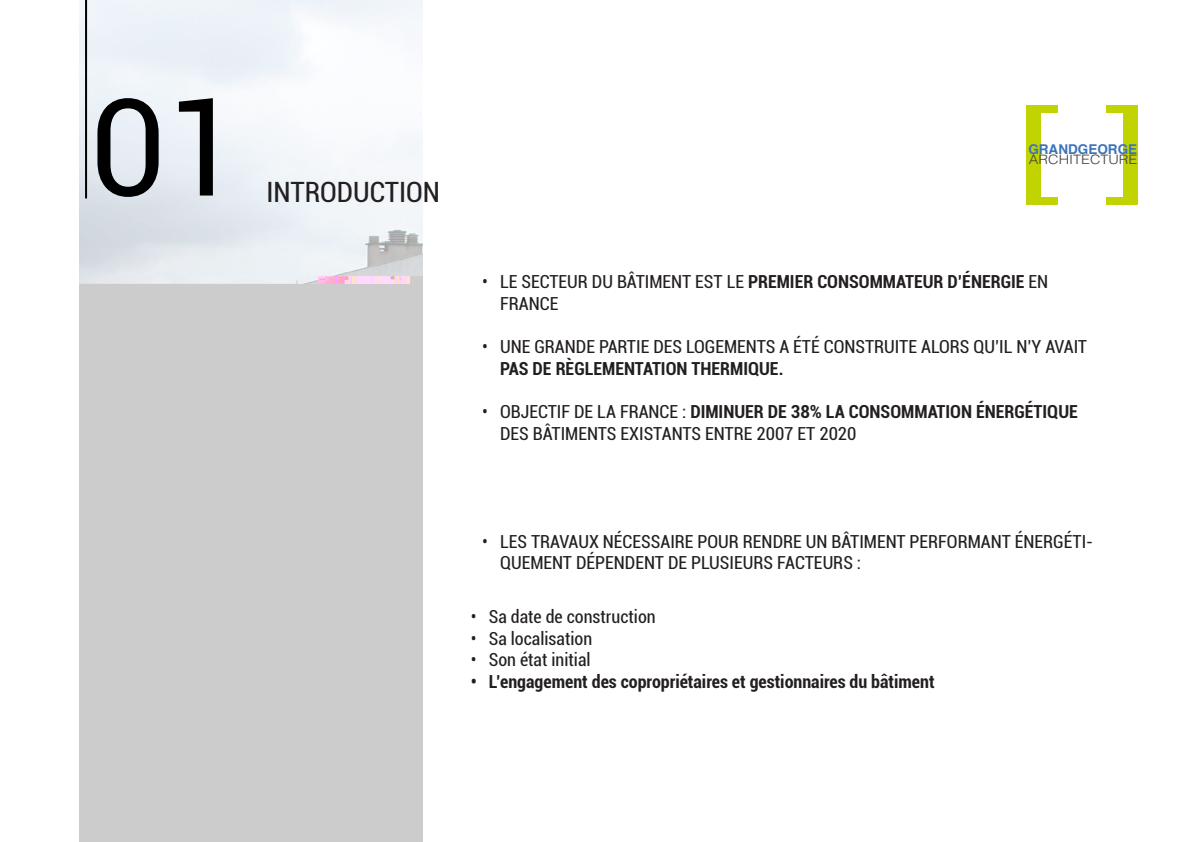
<style>
.page{position:relative;width:1191px;height:842px;background:#fff}
.page>*{position:absolute;margin:0;border:0;box-sizing:border-box;transform-origin:0 0}
.t1{font:135px "Roboto";color:#000}
.t2{font:condensed 28px "Roboto";color:#231f20}
.t3{font:condensed 18px/21.6px "Roboto";color:#231f20}
.t4{font:700 condensed 18px "Roboto";color:#231f20}
.t5{font:700 13.5px "Helvetica";color:#3a74ba}
.t6{font:300 13px "Helvetica";color:#414141;scale:1.11 1}
.s1{font-weight:700}
</style>
<div class="page">
<hr style="left:85px;top:0;width:2px;height:198px;background:#000">
<div style="left:1106px;top:105px;width:32px;height:7px;background:#c1d300"></div>
<div style="left:1123px;top:112px;width:15px;height:85px;background:#c1d300"></div>
<div style="left:1106px;top:197px;width:32px;height:8px;background:#c1d300"></div>
<div style="left:1026px;top:105px;width:32px;height:7px;background:#c1d300"></div>
<div style="left:1026px;top:112px;width:15px;height:85px;background:#c1d300"></div>
<div style="left:1026px;top:197px;width:32px;height:8px;background:#c1d300"></div>
<h1 class="t1" style="left:90px;top:53px;width:154px">01</h1>
<h2 class="t2" style="left:266px;top:173px;width:175px">INTRODUCTION</h2>
<p class="t5" style="left:1028px;top:138px;width:110px">GRANDGEORGE</p>
<p class="t6" style="left:1029px;top:148px;width:99px">ARCHITECTURE</p>
<p class="t3" style="left:500px;top:271px;width:549px;text-indent:-18px">• LE SECTEUR DU BÂTIMENT EST LE <span class="s1">PREMIER CONSOMMATEUR D’ÉNERGIE</span> EN<br>FRANCE</p>
<p class="t3" style="left:482px;top:335px;width:606px">• UNE GRANDE PARTIE DES LOGEMENTS A ÉTÉ CONSTRUITE ALORS QU’IL N’Y AVAIT</p>
<p class="t4" style="left:500px;top:356px;width:285px">PAS DE RÈGLEMENTATION THERMIQUE.</p>
<p class="t3" style="left:500px;top:400px;width:579px;text-indent:-18px">• OBJECTIF DE LA FRANCE : <span class="s1">DIMINUER DE 38% LA CONSOMMATION ÉNERGÉTIQUE<br></span>DES BÂTIMENTS EXISTANTS ENTRE 2007 ET 2020</p>
<p class="t3" style="left:500px;top:530px;width:594px;text-indent:-18px">• LES TRAVAUX NÉCESSAIRE POUR RENDRE UN BÂTIMENT PERFORMANT ÉNERGÉTI-<br>QUEMENT DÉPENDENT DE PLUSIEURS FACTEURS :</p>
<p class="t3" style="left:471px;top:605px;width:186px">• Sa date de construction</p>
<p class="t3" style="left:471px;top:627px;width:123px">• Sa localisation</p>
<p class="t3" style="left:471px;top:649px;width:121px">• Son état initial</p>
<p class="t4" style="left:471px;top:669px;width:465px">• L’engagement des copropriétaires et gestionnaires du bâtiment</p>
</div>
